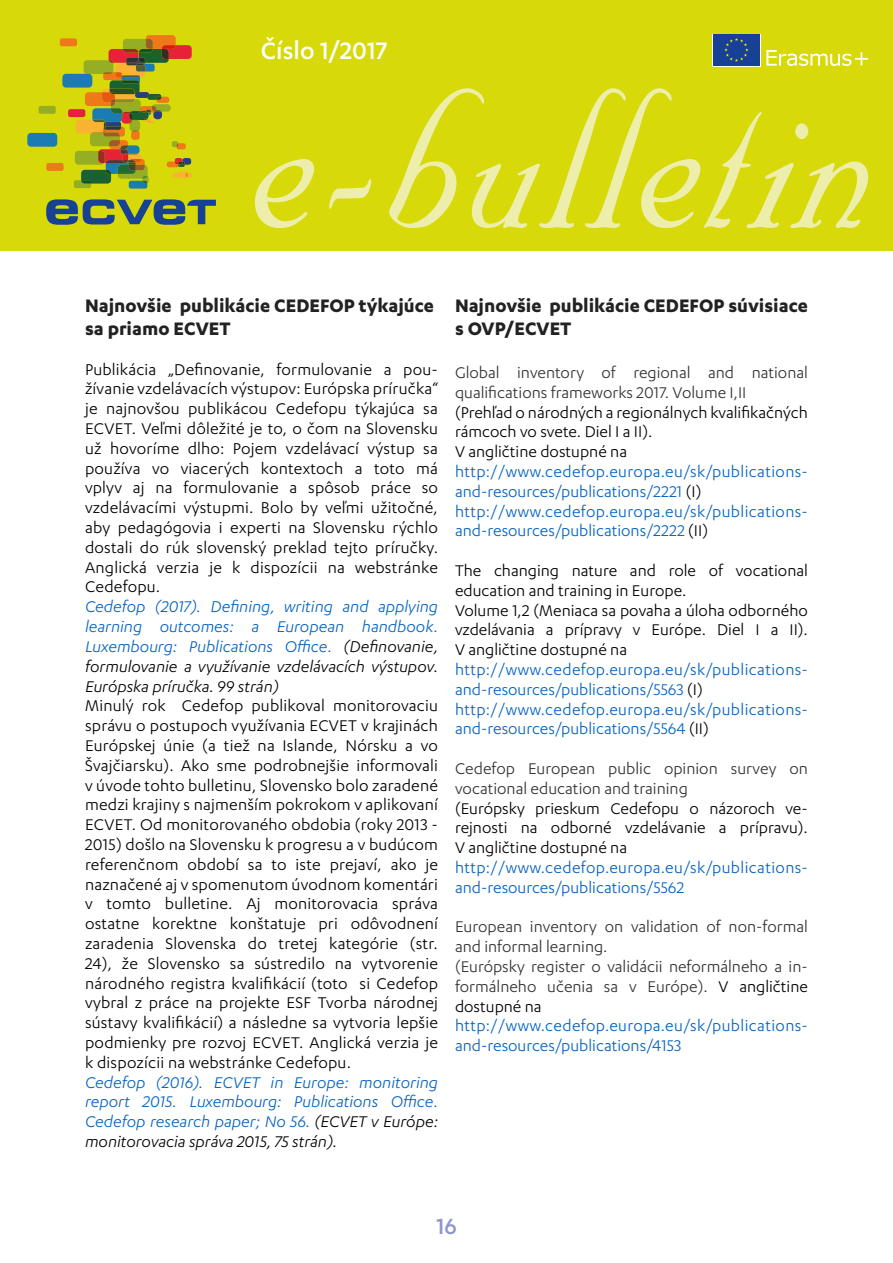
<style>
.page{position:relative;width:893px;height:1263px;background:#fff}
.page>*{position:absolute;margin:0;border:0;box-sizing:border-box;transform-origin:0 0}
.t1{font:237.6px "Nuptial Script LT Std";letter-spacing:.01em;color:#eeeeac;scale:.83 1}
.t2{font:500 27.75px "Karbon";color:#fff}
.t3{font:500 25.5px "Karbon";color:#8f96cb}
.t4{font:700 21px/23.1px "Karbon";color:#222}
.t5{font:18px/19.8px "Karbon";color:#000;text-align:justify}
.t6{font:18px/19.8px "Karbon";letter-spacing:.02em;color:#0563c1}
.t7{font:italic 18px/19.8px "Karbon";color:#0563c1;text-align:justify}
.t8{font:18px/19.8px "Karbon";color:#333}
.s1{color:#000}
</style>
<div class="page">
<div style="left:0;top:0;width:893px;height:251px;background:#d7da08"></div>
<svg style="left:766px;top:50px;width:102px;height:16px"></svg>
<div style="left:712px;top:34px;width:48px;height:32px;background:#fff"></div>
<div style="left:713px;top:34px;width:47px;height:32px;background:#164194"></div>
<svg style="left:724px;top:38px;width:24px;height:24px"></svg>
<div style="left:19px;top:12px;width:207px;height:227px;background:#d7da08"></div>
<div style="left:39px;top:106px;width:17px;height:8px;background:#96ae23;border-radius:2px"></div>
<div style="left:60px;top:38px;width:17px;height:8px;background:#ef7918;border-radius:2px"></div>
<div style="left:46px;top:163px;width:18px;height:8px;background:#ef7918;border-radius:2px"></div>
<div style="left:27px;top:133px;width:30px;height:14px;background:#1b7cb4;border-radius:4px"></div>
<svg style="left:46px;top:199px;width:170px;height:26px;background:#6e8753"></svg>
<svg style="left:62px;top:35px;width:130px;height:154px;background:#b2aa20"></svg>
<h2 class="t2" style="left:261px;top:35px;width:128px">Číslo 1/2017</h2>
<h1 class="t1" style="left:253px;top:28px;width:753px">e-bulletin</h1>
<p class="t4" style="left:85px;top:293px;width:350px">Najnovšie publikácie CEDEFOP týkajúce sa priamo ECVET</p>
<p class="t5" style="left:85px;top:359px;width:354px">Publikácia „Definovanie, formulovanie a pou&shy;žívanie vzdelávacích výstupov: Európska príručka“ je najnovšou publikácou Cedefopu týkajúca sa ECVET. Veľmi dôležité je to, o čom na Slovensku už hovoríme dlho: Pojem vzdelávací výstup sa používa vo viacerých kontextoch a toto má vplyv aj na formulovanie a spôsob práce so vzdelávacími výstupmi. Bolo by veľmi užitočné, aby pedagógovia i experti na Slovensku rýchlo dostali do rúk slovenský preklad tejto príručky.<br>Anglická verzia je k dispozícii na webstránke Cedefopu.</p>
<p class="t7" style="left:85px;top:596px;width:354px">Cedefop (2017). Defining, writing and applying learning outcomes: a European handbook.<br>Luxembourg: Publications Office. <span class="s1">(Definovanie, formulovanie a využívanie vzdelávacích výstupov.<br>Európska príručka. 99 strán)</span></p>
<p class="t5" style="left:85px;top:695px;width:354px">Minulý rok Cedefop publikoval monitorovaciu správu o postupoch využívania ECVET v krajinách Európskej únie (a tiež na Islande, Nórsku a vo Švajčiarsku). Ako sme podrobnejšie informovali v úvode tohto bulletinu, Slovensko bolo zaradené medzi krajiny s najmenším pokrokom v aplikovaní ECVET. Od monitorovaného obdobia (roky 2013 - 2015) došlo na Slovensku k progresu a v budúcom referenčnom období sa to iste prejaví, ako je naznačené aj v spomenutom úvodnom komentári v tomto bulletine. Aj monitorovacia správa ostatne korektne konštatuje pri odôvodnení zaradenia Slovenska do tretej kategórie (str.<br>24), že Slovensko sa sústredilo na vytvorenie národného registra kvalifikácií (toto si Cedefop vybral z práce na projekte ESF Tvorba národnej sústavy kvalifikácií) a následne sa vytvoria lepšie podmienky pre rozvoj ECVET. Anglická verzia je k dispozícii na webstránke Cedefopu.</p>
<p class="t7" style="left:85px;top:1072px;width:354px">Cedefop (2016). ECVET in Europe: monitoring report 2015. Luxembourg: Publications Office.<br>Cedefop research paper; No 56. <span class="s1">(ECVET v Európe: monitorovacia správa 2015, 75 strán).</span></p>
<p class="t4" style="left:455px;top:293px;width:354px">Najnovšie publikácie CEDEFOP súvisiace s OVP/ECVET</p>
<p class="t8" style="left:455px;top:362px;width:354px">Global inventory of regional and national qualifications frameworks 2017. Volume I,II</p>
<p class="t5" style="left:455px;top:402px;width:354px;text-align:left">(Prehľad o národných a regionálnych kvalifikačných rámcoch vo svete. Diel I a II).<br>V angličtine dostupné na</p>
<p class="t6" style="left:455px;top:461px;width:354px">http://www.cedefop.europa.eu/sk/publications&shy;and-resources/publications/2221 <span class="s1">(I) </span>http://www.cedefop.europa.eu/sk/publications&shy;and-resources/publications/2222 <span class="s1">(II)</span></p>
<p class="t5" style="left:455px;top:560px;width:354px;text-align:left">The changing nature and role of vocational education and training in Europe.<br>Volume 1,2 (Meniaca sa povaha a úloha odborného vzdelávania a prípravy v Európe. Diel I a II).<br>V angličtine dostupné na</p>
<p class="t6" style="left:455px;top:659px;width:354px">http://www.cedefop.europa.eu/sk/publications&shy;and-resources/publications/5563 <span class="s1">(I) </span>http://www.cedefop.europa.eu/sk/publications&shy;and-resources/publications/5564 <span class="s1">(II)</span></p>
<p class="t8" style="left:455px;top:758px;width:354px">Cedefop European public opinion survey on vocational education and training</p>
<p class="t5" style="left:455px;top:798px;width:354px">(Európsky prieskum Cedefopu o názoroch ve&shy;rejnosti na odborné vzdelávanie a prípravu).<br>V angličtine dostupné na</p>
<p class="t6" style="left:455px;top:857px;width:354px">http://www.cedefop.europa.eu/sk/publications&shy;and-resources/publications/5562</p>
<p class="t8" style="left:455px;top:916px;width:354px">European inventory on validation of non-formal and informal learning.<br>(Európsky register o validácii neformálneho a in&shy;formálneho učenia sa v Európe). <span class="s1">V angličtine dostupné na</span></p>
<p class="t6" style="left:455px;top:1015px;width:354px">http://www.cedefop.europa.eu/sk/publications&shy;and-resources/publications/4153</p>
<h3 class="t3" style="left:436px;top:1211px;width:22px">16</h3>
</div>
